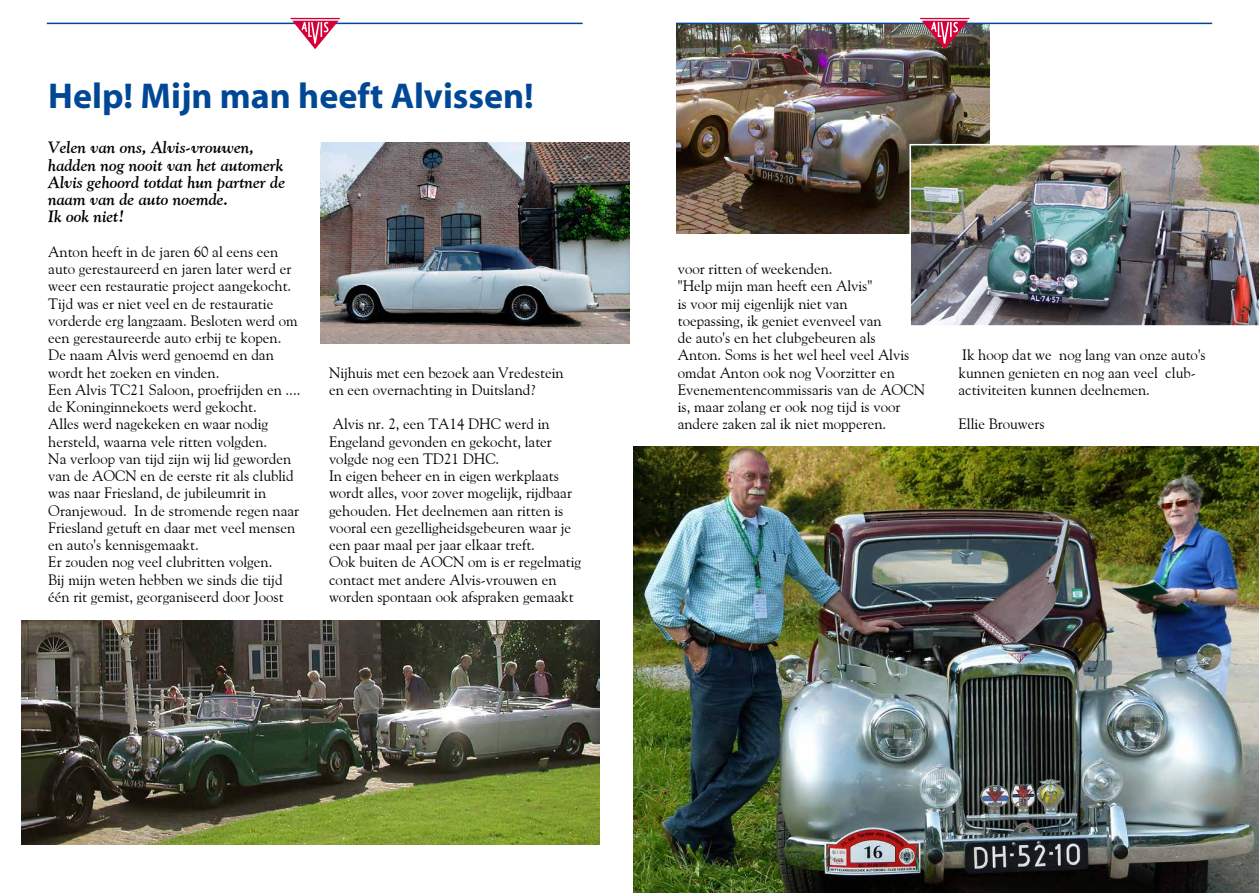
<style>
.page{position:relative;width:1259px;height:893px;background:#fff}
.page>*{position:absolute;margin:0;border:0;box-sizing:border-box;transform-origin:0 0}
.t1{font:700 36px "Myriad";color:#004895}
.t2{font:italic 700 16.5px/17.2px "Goudy Old Style BT";color:#000}
.t3{font:15px/17.2px "Goudy Old Style BT";color:#000}
</style>
<div class="page">
<hr style="left:47px;top:23px;width:536px;height:1px;background:#004895">
<svg style="left:290px;top:18px;width:50px;height:31px"></svg>
<img style="left:676px;top:24px;width:313px;height:210px">
<img style="left:634px;top:446px;width:625px;height:447px">
<img style="left:320px;top:143px;width:309px;height:200px">
<img style="left:909px;top:144px;width:350px;height:182px">
<img style="left:21px;top:621px;width:579px;height:223px">
<hr style="left:676px;top:23px;width:536px;height:1px;background:#004895">
<svg style="left:919px;top:18px;width:51px;height:31px"></svg>
<h1 class="t1" style="left:48px;top:77px;width:487px">Help! Mijn man heeft Alvissen!</h1>
<p class="t2" style="left:48px;top:139px;width:238px">Velen van ons, Alvis-vrouwen, hadden nog nooit van het automerk<br>Alvis gehoord totdat hun partner de naam van de auto noemde.<br>Ik ook niet!</p>
<p class="t3" style="left:48px;top:243px;width:254px">Anton heeft in de jaren 60 al eens een auto gerestaureerd en jaren later werd er weer een restauratie project aangekocht.<br>Tijd was er niet veel en de restauratie vorderde erg langzaam. Besloten werd om een gerestaureerde auto erbij te kopen.<br>De naam Alvis werd genoemd en dan wordt het zoeken en vinden.<br>Een Alvis TC21 Saloon, proefrijden en .... de Koninginnekoets werd gekocht.<br>Alles werd nagekeken en waar nodig hersteld, waarna vele ritten volgden.<br>Na verloop van tijd zijn wij lid geworden van de AOCN en de eerste rit als clublid was naar Friesland, de jubileumrit in Oranjewoud. In de stromende regen naar Friesland getuft en daar met veel mensen en auto's kennisgemaakt.<br>Er zouden nog veel clubritten volgen.<br>Bij mijn weten hebben we sinds die tijd één rit gemist, georganiseerd door Joost</p>
<p class="t3" style="left:329px;top:363px;width:236px">Nijhuis met een bezoek aan Vredestein en een overnachting in Duitsland?</p>
<p class="t3" style="left:329px;top:415px;width:254px">Alvis nr. 2, een TA14 DHC werd in Engeland gevonden en gekocht, later volgde nog een TD21 DHC.<br>In eigen beheer en in eigen werkplaats wordt alles, voor zover mogelijk, rijdbaar gehouden. Het deelnemen aan ritten is vooral een gezelligheidsgebeuren waar je een paar maal per jaar elkaar treft.<br>Ook buiten de AOCN om is er regelmatig contact met andere Alvis-vrouwen en worden spontaan ook afspraken gemaakt</p>
<p class="t3" style="left:678px;top:260px;width:249px">voor ritten of weekenden.<br>"Help mijn man heeft een Alvis"<br>is voor mij eigenlijk niet van<br>toepassing, ik geniet evenveel van<br>de auto's en het clubgebeuren als<br>Anton. Soms is het wel heel veel Alvis omdat Anton ook nog Voorzitter en Evenementencommissaris van de AOCN is, maar zolang er ook nog tijd is voor andere zaken zal ik niet mopperen.</p>
<p class="t3" style="left:958px;top:346px;width:249px">Ik hoop dat we nog lang van onze auto's kunnen genieten en nog aan veel club&shy;activiteiten kunnen deelnemen.</p>
<p class="t3" style="left:958px;top:415px;width:88px">Ellie Brouwers</p>
</div>
